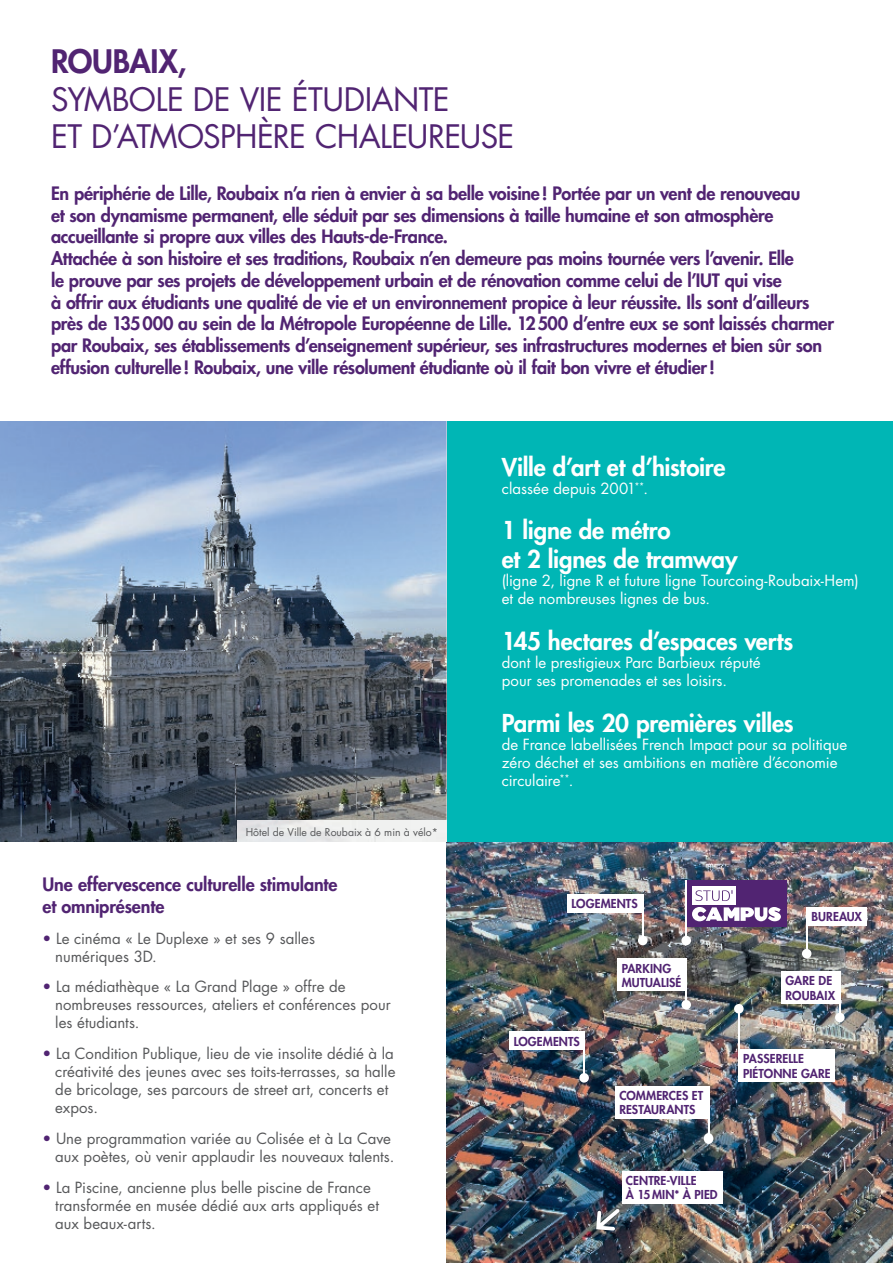
<style>
.page{position:relative;width:893px;height:1263px;background:#fff}
.page>*{position:absolute;margin:0;border:0;box-sizing:border-box;transform-origin:0 0}
.t1{font:31.5px/37.8px "Futura Std";letter-spacing:-.02em;color:#512472}
.t2{font:800 31.5px "Futura Std";letter-spacing:-.01em;color:#512472}
.t3{font:800 24px/28.8px "Futura Std";letter-spacing:-.01em;color:#fff}
.t4{font:800 18px/21.8px "Futura Std";letter-spacing:-.015em;color:#512472}
.t5{font:15px/18px "Futura Std";color:#57585a}
.t6{font:15px/18px "Futura Std";color:#fff}
.t7{font:800 12px/14.4px "Futura Std";letter-spacing:.005em;color:#512472}
.t8{font:10.5px "Futura Std";color:#57585a}
.s1{color:#512472}
</style>
<div class="page">
<div style="left:446px;top:421px;width:447px;height:421px;background:#00b6b5"></div>
<img style="left:0;top:421px;width:446px;height:421px">
<img style="left:446px;top:842px;width:447px;height:421px">
<img style="left:237px;top:820px;width:209px;height:22px">
<div style="left:567px;top:894px;width:75px;height:19px;background:#fff"></div>
<div style="left:509px;top:1031px;width:75px;height:19px;background:#fff"></div>
<div style="left:622px;top:1171px;width:101px;height:32px;background:#fff"></div>
<div style="left:807px;top:907px;width:59px;height:19px;background:#fff"></div>
<div style="left:617px;top:958px;width:69px;height:33px;background:#fff"></div>
<div style="left:739px;top:1049px;width:96px;height:33px;background:#fff"></div>
<div style="left:781px;top:971px;width:58px;height:33px;background:#fff"></div>
<hr style="left:642px;top:894px;width:1px;height:46px;background:#fff">
<div style="left:638px;top:936px;width:9px;height:9px;background:#fff;border-radius:50%"></div>
<div style="left:579px;top:1073px;width:10px;height:9px;background:#fff;border-radius:50%"></div>
<hr style="left:583px;top:1031px;width:2px;height:47px;background:#fff">
<div style="left:681px;top:1000px;width:10px;height:9px;background:#fff;border-radius:50%"></div>
<hr style="left:685px;top:958px;width:2px;height:47px;background:#fff">
<div style="left:734px;top:1004px;width:10px;height:9px;background:#fff;border-radius:50%"></div>
<hr style="left:738px;top:1009px;width:2px;height:73px;background:#fff">
<div style="left:802px;top:949px;width:9px;height:9px;background:#fff;border-radius:50%"></div>
<hr style="left:806px;top:907px;width:1px;height:47px;background:#fff">
<div style="left:835px;top:1013px;width:10px;height:9px;background:#fff;border-radius:50%"></div>
<hr style="left:839px;top:971px;width:2px;height:46px;background:#fff">
<div style="left:686px;top:880px;width:101px;height:47px;background:#512472"></div>
<div style="left:692px;top:886px;width:44px;height:19px;background:#fff"></div>
<svg style="left:695px;top:890px;width:37px;height:11px"></svg>
<svg style="left:692px;top:907px;width:89px;height:14px"></svg>
<hr style="left:685px;top:880px;width:2px;height:60px;background:#fff">
<div style="left:681px;top:936px;width:10px;height:9px;background:#fff;border-radius:50%"></div>
<svg style="left:596px;top:1209px;width:24px;height:22px"></svg>
<div style="left:704px;top:1133px;width:9px;height:11px;background:#fff;border-radius:50%"></div>
<hr style="left:708px;top:1085px;width:1px;height:53px;background:#fff">
<div style="left:615px;top:1085px;width:93px;height:33px;background:#fff"></div>
<h1 class="t2" style="left:51px;top:41px;width:137px">ROUBAIX,</h1>
<h1 class="t1" style="left:51px;top:80px;width:465px">SYMBOLE DE VIE ÉTUDIANTE<br>ET D’ATMOSPHÈRE CHALEUREUSE</h1>
<p class="t4" style="left:51px;top:182px;width:784px">En périphérie de Lille, Roubaix n’a rien à envier à sa belle voisine ! Portée par un vent de renouveau<br>et son dynamisme permanent, elle séduit par ses dimensions à taille humaine et son atmosphère accueillante si propre aux villes des Hauts-de-France.<br>Attachée à son histoire et ses traditions, Roubaix n’en demeure pas moins tournée vers l’avenir. Elle<br>le prouve par ses projets de développement urbain et de rénovation comme celui de l’IUT qui vise<br>à offrir aux étudiants une qualité de vie et un environnement propice à leur réussite. Ils sont d’ailleurs près de 135 000 au sein de la Métropole Européenne de Lille. 12 500 d’entre eux se sont laissés charmer par Roubaix, ses établissements d’enseignement supérieur, ses infrastructures modernes et bien sûr son effusion culturelle ! Roubaix, une ville résolument étudiante où il fait bon vivre et étudier !</p>
<p class="t8" style="left:246px;top:825px;width:194px">Hôtel de Ville de Roubaix à 6 min à vélo*</p>
<p class="t4" style="left:43px;top:874px;width:297px">Une effervescence culturelle stimulante et omniprésente</p>
<p class="t5" style="left:55px;top:929px;width:261px;text-indent:-13px"><span class="s1">•</span> Le cinéma « Le Duplexe » et ses 9 salles numériques 3D.</p>
<p class="t5" style="left:55px;top:978px;width:337px;text-indent:-13px"><span class="s1">•</span> La médiathèque « La Grand Plage » offre de nombreuses ressources, ateliers et conférences pour les étudiants.</p>
<p class="t5" style="left:55px;top:1045px;width:342px;text-indent:-13px"><span class="s1">•</span> La Condition Publique, lieu de vie insolite dédié à la créativité des jeunes avec ses toits-terrasses, sa halle de bricolage, ses parcours de street art, concerts et expos.</p>
<p class="t5" style="left:43px;top:1129px;width:353px;text-align:right"><span class="s1">•</span> Une programmation variée au Colisée et à La Cave aux poètes, où venir applaudir les nouveaux talents.</p>
<p class="t5" style="left:55px;top:1178px;width:325px;text-indent:-13px"><span class="s1">•</span> La Piscine, ancienne plus belle piscine de France transformée en musée dédié aux arts appliqués et aux beaux-arts.</p>
<h2 class="t3" style="left:502px;top:452px;width:225px">Ville d’art et d’histoire</h2>
<p class="t6" style="left:502px;top:479px;width:148px">classée depuis 2001<sup>**</sup>.</p>
<h2 class="t3" style="left:502px;top:516px;width:237px">1 ligne de métro<br>et 2 lignes de tramway</h2>
<p class="t6" style="left:502px;top:572px;width:358px">(ligne 2, ligne R et future ligne Tourcoing-Roubaix-Hem) et de nombreuses lignes de bus.</p>
<h2 class="t3" style="left:502px;top:627px;width:293px">145 hectares d’espaces verts</h2>
<p class="t6" style="left:502px;top:654px;width:260px">dont le prestigieux Parc Barbieux réputé pour ses promenades et ses loisirs.</p>
<h2 class="t3" style="left:502px;top:709px;width:293px">Parmi les 20 premières villes</h2>
<p class="t6" style="left:502px;top:735px;width:347px">de France labellisées French Impact pour sa politique zéro déchet et ses ambitions en matière d’économie circulaire<sup>**</sup>.</p>
<p class="t7" style="left:571px;top:897px;width:68px">LOGEMENTS</p>
<p class="t7" style="left:514px;top:1034px;width:68px">LOGEMENTS</p>
<p class="t7" style="left:622px;top:961px;width:61px">PARKING<br>MUTUALISÉ</p>
<p class="t7" style="left:619px;top:1088px;width:85px">COMMERCES ET<br>RESTAURANTS</p>
<p class="t7" style="left:626px;top:1173px;width:93px">CENTRE-VILLE<br>À 15 MIN* À PIED</p>
<p class="t7" style="left:811px;top:910px;width:52px">BUREAUX</p>
<p class="t7" style="left:785px;top:974px;width:51px">GARE DE<br>ROUBAIX</p>
<p class="t7" style="left:743px;top:1051px;width:89px">PASSERELLE<br>PIÉTONNE GARE</p>
</div>
